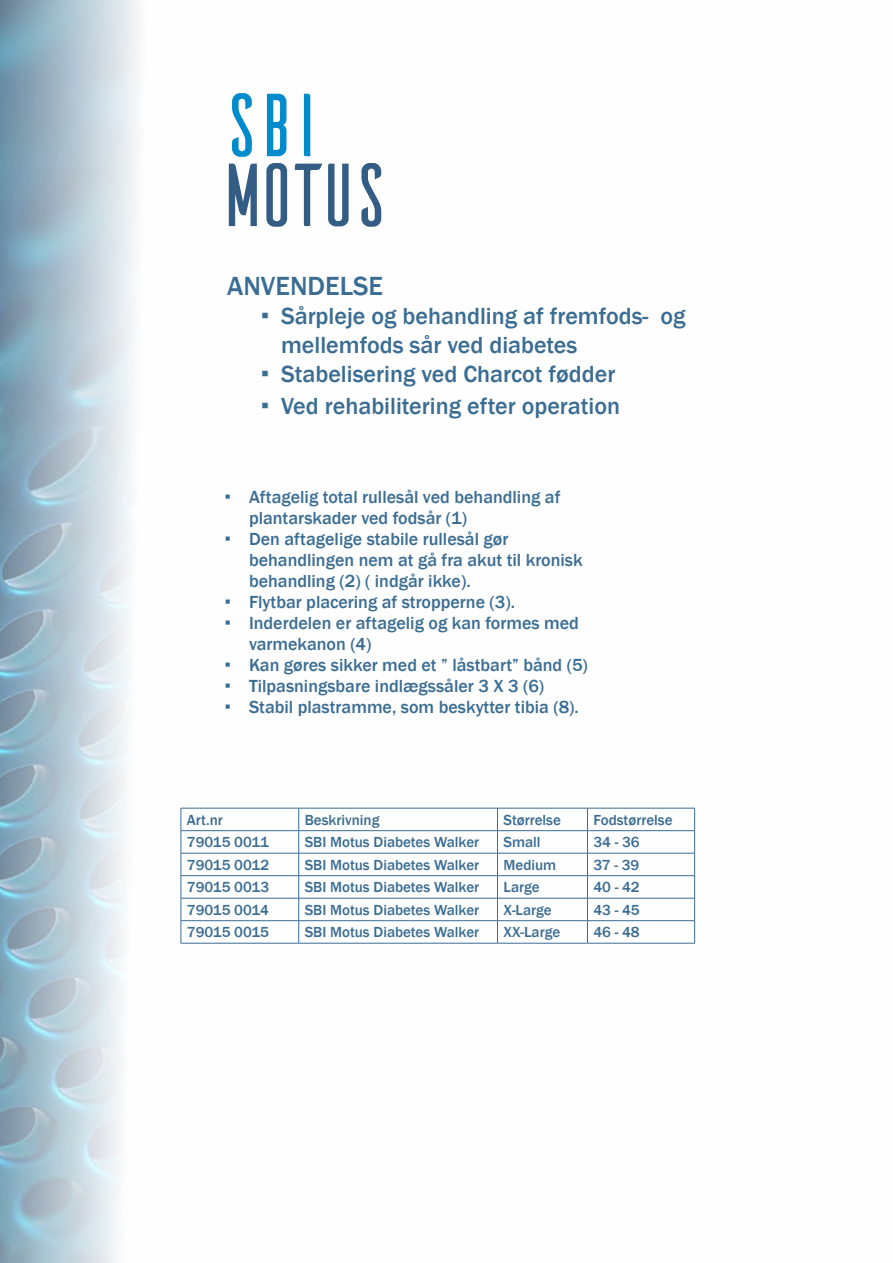
<style>
.page{position:relative;width:893px;height:1263px;background:#fff}
.page>*{position:absolute;margin:0;border:0;box-sizing:border-box;transform-origin:0 0}
.t1{font:89.25px "Ailerons";letter-spacing:-.23em;color:#345d85}
.t2{font:89.25px "Ailerons";color:#008bcd}
.t3{font:500 27px "Franklin Gothic";color:#3b6d93}
.t4{font:500 24px/28.8px "Franklin Gothic";color:#3b6d93}
.t5{font:500 18px/21px "Franklin Gothic";color:#3b6d93}
.t6{font:500 15px "Franklin Gothic";color:#3b6d93}
.s1{font-family:"Akzidenz Grotesk BQ";font-weight:400}
</style>
<div class="page">
<img style="left:0;top:0;width:696px;height:1263px">
<hr style="left:181px;top:808px;width:118px;height:1px;background:#3b6d93">
<hr style="left:299px;top:808px;width:198px;height:1px;background:#3b6d93">
<hr style="left:497px;top:808px;width:90px;height:1px;background:#3b6d93">
<hr style="left:587px;top:808px;width:108px;height:1px;background:#3b6d93">
<hr style="left:181px;top:830px;width:118px;height:1px;background:#3b6d93">
<hr style="left:299px;top:830px;width:198px;height:1px;background:#3b6d93">
<hr style="left:497px;top:830px;width:90px;height:1px;background:#3b6d93">
<hr style="left:587px;top:830px;width:108px;height:1px;background:#3b6d93">
<hr style="left:181px;top:853px;width:118px;height:1px;background:#3b6d93">
<hr style="left:299px;top:853px;width:198px;height:1px;background:#3b6d93">
<hr style="left:497px;top:853px;width:90px;height:1px;background:#3b6d93">
<hr style="left:587px;top:853px;width:108px;height:1px;background:#3b6d93">
<hr style="left:181px;top:875px;width:118px;height:1px;background:#3b6d93">
<hr style="left:299px;top:875px;width:198px;height:1px;background:#3b6d93">
<hr style="left:497px;top:875px;width:90px;height:1px;background:#3b6d93">
<hr style="left:587px;top:875px;width:108px;height:1px;background:#3b6d93">
<hr style="left:181px;top:898px;width:118px;height:1px;background:#3b6d93">
<hr style="left:299px;top:898px;width:198px;height:1px;background:#3b6d93">
<hr style="left:497px;top:898px;width:90px;height:1px;background:#3b6d93">
<hr style="left:587px;top:898px;width:108px;height:1px;background:#3b6d93">
<hr style="left:181px;top:920px;width:118px;height:1px;background:#3b6d93">
<svg style="left:181px;top:808px;width:1px;height:135px"></svg>
<hr style="left:299px;top:920px;width:198px;height:1px;background:#3b6d93">
<svg style="left:298px;top:808px;width:1px;height:135px"></svg>
<hr style="left:497px;top:920px;width:90px;height:1px;background:#3b6d93">
<svg style="left:497px;top:808px;width:1px;height:135px"></svg>
<hr style="left:587px;top:920px;width:108px;height:1px;background:#3b6d93">
<svg style="left:587px;top:808px;width:1px;height:135px"></svg>
<svg style="left:694px;top:808px;width:1px;height:135px"></svg>
<hr style="left:181px;top:943px;width:118px;height:1px;background:#3b6d93">
<hr style="left:299px;top:943px;width:198px;height:1px;background:#3b6d93">
<hr style="left:497px;top:943px;width:90px;height:1px;background:#3b6d93">
<hr style="left:587px;top:943px;width:108px;height:1px;background:#3b6d93">
<h1 class="t2" style="left:215px;top:83px;width:116px">SBI</h1>
<h1 class="t1" style="left:215px;top:152px;width:184px">MOTUS</h1>
<h2 class="t3" style="left:227px;top:270px;width:158px">ANVENDELSE</h2>
<h3 class="t4" style="left:281px;top:302px;width:406px;text-indent:-20px"><span class="s1">•</span> Sårpleje og behandling af fremfods- og mellemfods sår ved diabetes</h3>
<h3 class="t4" style="left:261px;top:360px;width:356px"><span class="s1">•</span> Stabelisering ved Charcot fødder</h3>
<h3 class="t4" style="left:261px;top:392px;width:361px"><span class="s1">•</span> Ved rehabilitering efter operation</h3>
<p class="t5" style="left:249px;top:486px;width:313px;text-indent:-24px"><span class="s1">•</span> Aftagelig total rullesål ved behandling af plantarskader ved fodsår (1)</p>
<p class="t5" style="left:249px;top:528px;width:335px;text-indent:-24px"><span class="s1">•</span> Den aftagelige stabile rullesål gør behandlingen nem at gå fra akut til kronisk behandling (2) ( indgår ikke).</p>
<p class="t5" style="left:225px;top:591px;width:292px"><span class="s1">•</span> Flytbar placering af stropperne (3).</p>
<p class="t5" style="left:249px;top:612px;width:331px;text-indent:-24px"><span class="s1">•</span> Inderdelen er aftagelig og kan formes med varmekanon (4)</p>
<p class="t5" style="left:225px;top:654px;width:365px"><span class="s1">•</span> Kan gøres sikker med et ” låstbart” bånd (5)</p>
<p class="t5" style="left:225px;top:675px;width:321px"><span class="s1">•</span> Tilpasningsbare indlægssåler 3 X 3 (6)</p>
<p class="t5" style="left:225px;top:696px;width:356px"><span class="s1">•</span> Stabil plastramme, som beskytter tibia (8).</p>
<p class="t6" style="left:187px;top:810px;width:37px">Art.nr</p>
<p class="t6" style="left:305px;top:810px;width:76px">Beskrivning</p>
<p class="t6" style="left:503px;top:810px;width:59px">Størrelse</p>
<p class="t6" style="left:593px;top:810px;width:81px">Fodstørrelse</p>
<p class="t6" style="left:187px;top:833px;width:84px">79015 0011</p>
<p class="t6" style="left:305px;top:833px;width:176px">SBI Motus Diabetes Walker</p>
<p class="t6" style="left:503px;top:833px;width:39px">Small</p>
<p class="t6" style="left:593px;top:833px;width:48px">34 - 36</p>
<p class="t6" style="left:187px;top:855px;width:84px">79015 0012</p>
<p class="t6" style="left:305px;top:855px;width:176px">SBI Motus Diabetes Walker</p>
<p class="t6" style="left:503px;top:855px;width:54px">Medium</p>
<p class="t6" style="left:593px;top:855px;width:47px">37 - 39</p>
<p class="t6" style="left:187px;top:878px;width:84px">79015 0013</p>
<p class="t6" style="left:305px;top:878px;width:176px">SBI Motus Diabetes Walker</p>
<p class="t6" style="left:503px;top:878px;width:38px">Large</p>
<p class="t6" style="left:593px;top:878px;width:48px">40 - 42</p>
<p class="t6" style="left:187px;top:900px;width:84px">79015 0014</p>
<p class="t6" style="left:305px;top:900px;width:176px">SBI Motus Diabetes Walker</p>
<p class="t6" style="left:503px;top:900px;width:50px">X-Large</p>
<p class="t6" style="left:593px;top:900px;width:48px">43 - 45</p>
<p class="t6" style="left:187px;top:923px;width:84px">79015 0015</p>
<p class="t6" style="left:305px;top:923px;width:176px">SBI Motus Diabetes Walker</p>
<p class="t6" style="left:503px;top:923px;width:58px">XX-Large</p>
<p class="t6" style="left:593px;top:923px;width:48px">46 - 48</p>
</div>
